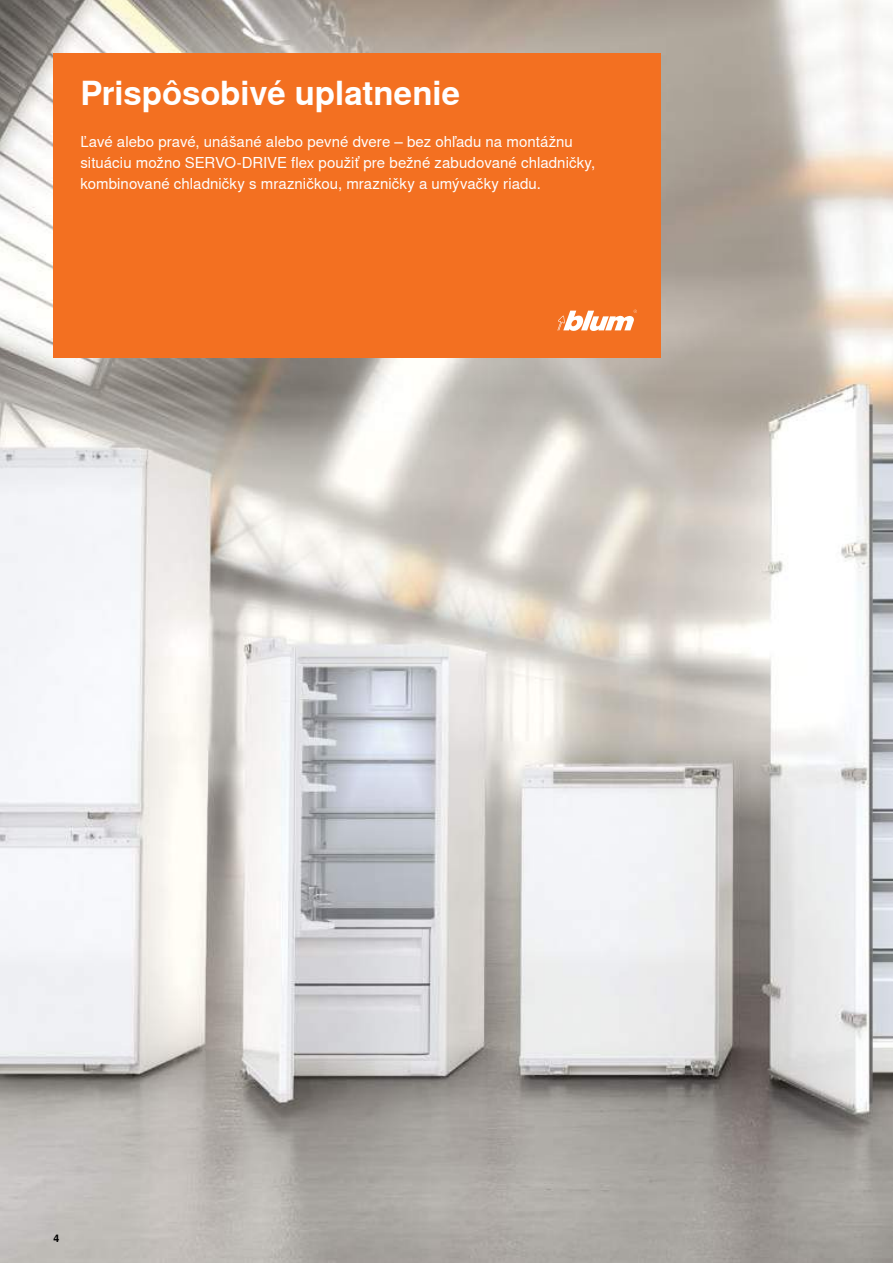
<style>
.page{position:relative;width:893px;height:1263px;background:#fff}
.page>*{position:absolute;margin:0;border:0;box-sizing:border-box;transform-origin:0 0}
.t1{font:700 33px "Nimbus Sans Global";letter-spacing:-.005em;color:#fff}
.t2{font:15px/21px "Nimbus Sans Global";letter-spacing:.005em;color:#fff}
.t3{font:700 10.5px "Nimbus Sans Global";color:#000}
</style>
<div class="page">
<img style="left:0;top:0;width:893px;height:1263px">
<div style="left:54px;top:54px;width:607px;height:304px;background:#f37021"></div>
<svg style="left:557px;top:310px;width:80px;height:21px"></svg>
<h1 class="t1" style="left:80px;top:75px;width:381px">Prispôsobivé uplatnenie</h1>
<p class="t2" style="left:80px;top:132px;width:516px">Ľavé alebo pravé, unášané alebo pevné dvere – bez ohľadu na montážnu situáciu možno SERVO-DRIVE flex použiť pre bežné zabudované chladničky, kombinované chladničky s mrazničkou, mrazničky a umývačky riadu.</p>
<p class="t3" style="left:54px;top:1232px;width:7px">4</p>
</div>
